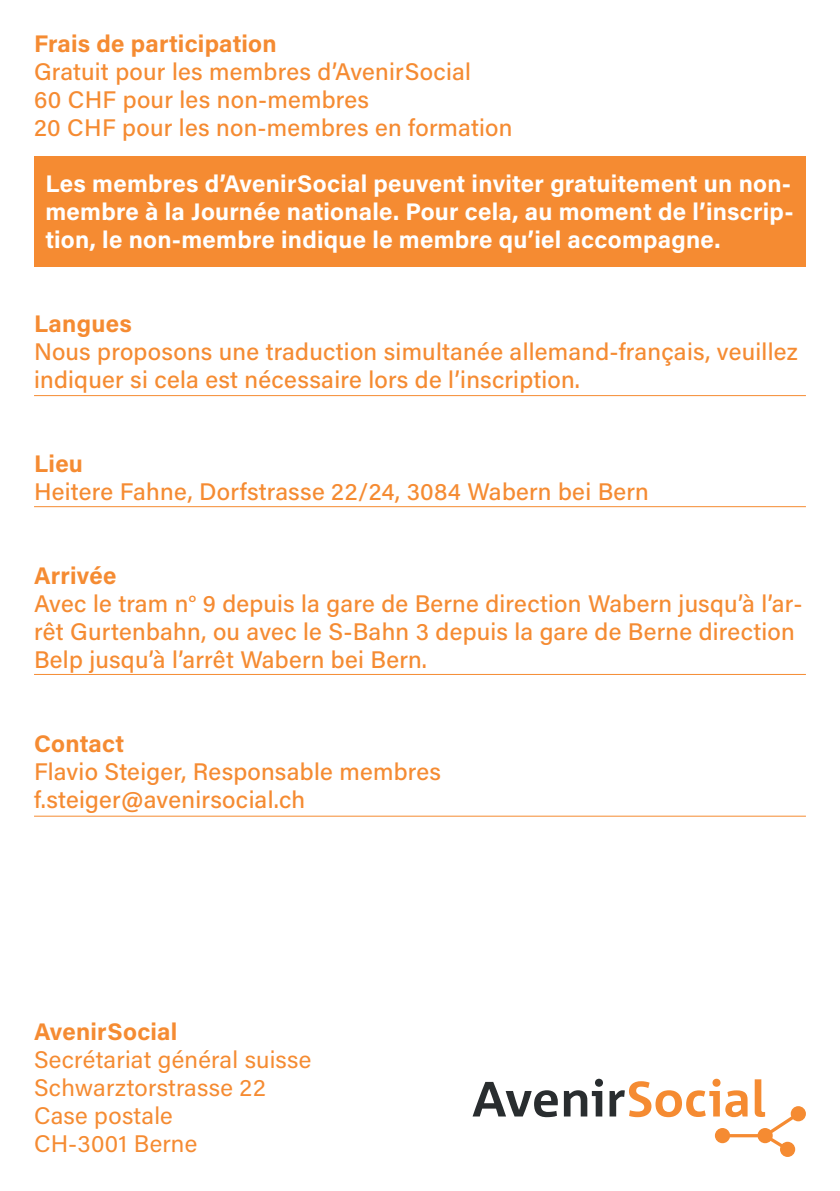
<style>
.page{position:relative;width:840px;height:1191px;background:#fff}
.page>*{position:absolute;margin:0;border:0;box-sizing:border-box;transform-origin:0 0}
.t1{font:500 24px/28px "Acumin Pro";letter-spacing:.01em;color:#f58b32}
.t2{font:700 24px/28px "Acumin Pro";letter-spacing:.01em;color:#fff;text-align:justify}
.t3{font:24px "Acumin Pro";letter-spacing:.01em;color:#f58b32}
.t4{font:700 24px "Acumin Pro";letter-spacing:.01em;color:#f58b32}
</style>
<div class="page">
<div style="left:34px;top:156px;width:771px;height:110px;background:#f58b32"></div>
<svg style="left:472px;top:1078px;width:333px;height:79px"></svg>
<hr style="left:34px;top:395px;width:771px;height:1px;background:#f58b32">
<hr style="left:34px;top:506px;width:771px;height:1px;background:#f58b32">
<hr style="left:34px;top:674px;width:771px;height:1px;background:#f58b32">
<hr style="left:34px;top:815px;width:771px;height:1px;background:#f58b32">
<p class="t4" style="left:34px;top:26px;width:244px">Frais de participation</p>
<p class="t1" style="left:34px;top:56px;width:438px">Gratuit pour les membres d’AvenirSocial</p>
<p class="t1" style="left:34px;top:84px;width:336px">60 CHF pour les non-membres</p>
<p class="t1" style="left:34px;top:112px;width:479px">20 CHF pour les non-membres en formation</p>
<p class="t2" style="left:45px;top:168px;width:749px">Les membres d’AvenirSocial peuvent inviter gratuitement un non&shy;membre à la Journée nationale. Pour cela, au moment de l’inscrip&shy;tion, le non-membre indique le membre qu’iel accompagne.</p>
<p class="t4" style="left:34px;top:306px;width:99px">Langues</p>
<p class="t1" style="left:34px;top:336px;width:764px">Nous proposons une traduction simultanée allemand-français, veuillez indiquer si cela est nécessaire lors de l’inscription.</p>
<p class="t4" style="left:34px;top:446px;width:50px">Lieu</p>
<p class="t1" style="left:34px;top:476px;width:616px">Heitere Fahne, Dorfstrasse 22/24, 3084 Wabern bei Bern</p>
<p class="t4" style="left:34px;top:558px;width:84px">Arrivée</p>
<p class="t1" style="left:34px;top:588px;width:769px">Avec le tram n° 9 depuis la gare de Berne direction Wabern jusqu’à l’ar&shy;rêt Gurtenbahn, ou avec le S-Bahn 3 depuis la gare de Berne direction<br>Belp jusqu’à l’arrêt Wabern bei Bern.</p>
<p class="t4" style="left:34px;top:726px;width:92px">Contact</p>
<p class="t1" style="left:34px;top:756px;width:408px">Flavio Steiger, Responsable membres</p>
<p class="t1" style="left:34px;top:784px;width:272px">f.steiger@avenirsocial.ch</p>
<p class="t4" style="left:34px;top:1015px;width:145px">AvenirSocial</p>
<p class="t3" style="left:34px;top:1043px;width:279px">Secrétariat général suisse</p>
<p class="t3" style="left:34px;top:1071px;width:233px">Schwarztorstrasse 22</p>
<p class="t3" style="left:34px;top:1099px;width:140px">Case postale</p>
<p class="t3" style="left:34px;top:1127px;width:165px">CH-3001 Berne</p>
</div>
